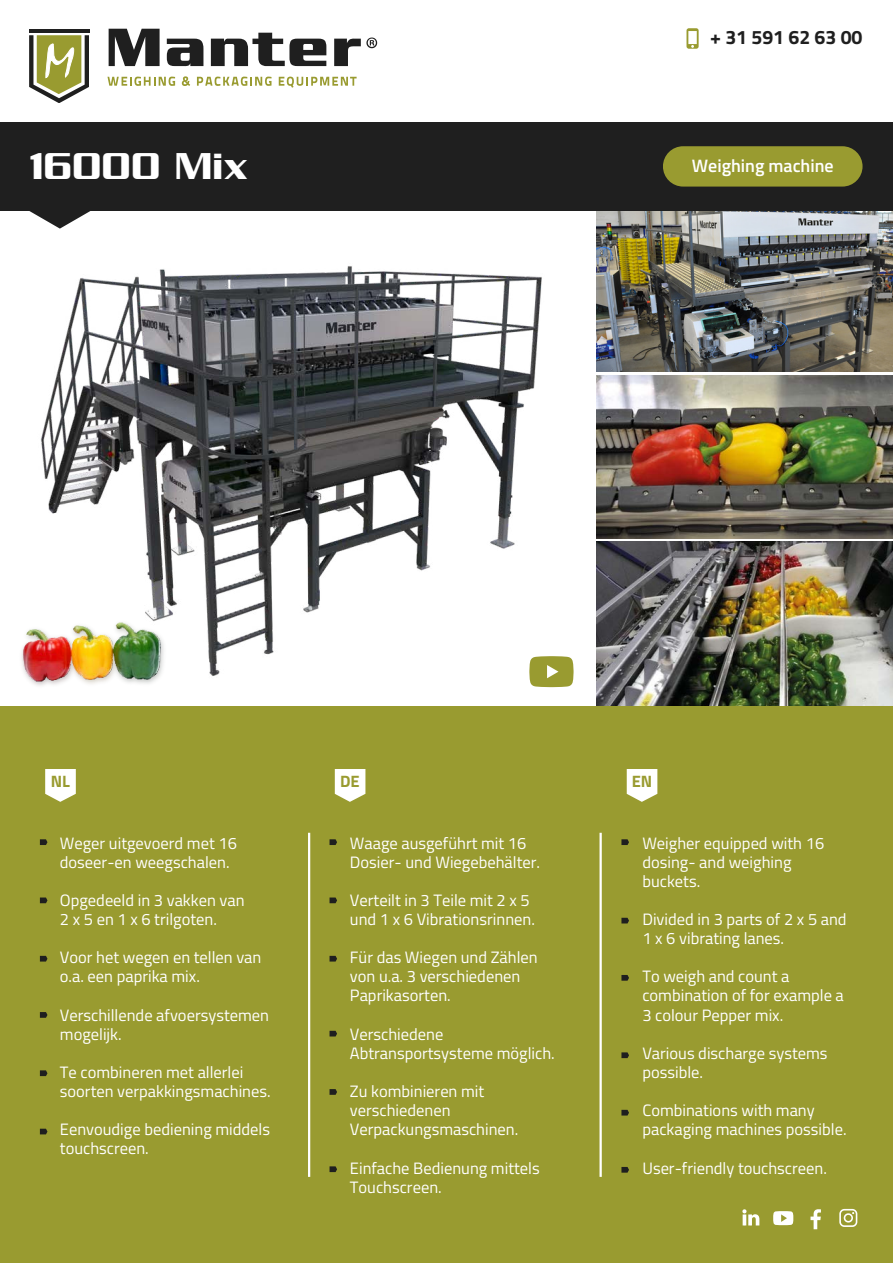
<style>
.page{position:relative;width:893px;height:1264px;background:#fff}
.page>*{position:absolute;margin:0;border:0;box-sizing:border-box;transform-origin:0 0}
.t1{font:40.5px "Serpentine Sans ICG";color:#fff}
.t2{font:700 19.5px "Titillium Web";color:#1f1f1f}
.t3{font:600 18px "Titillium Web";color:#fff}
.t4{font:16.5px/19px "Titillium Web";color:#fff}
.t5{font:700 16.5px "Titillium Web";color:#999b30}
</style>
<div class="page">
<svg style="left:107px;top:77px;width:68px;height:9px"></svg>
<svg style="left:182px;top:76px;width:8px;height:10px"></svg>
<svg style="left:197px;top:77px;width:74px;height:9px"></svg>
<svg style="left:279px;top:77px;width:77px;height:11px"></svg>
<hr style="left:29px;top:29px;width:60px;height:4px;background:#1f1f1f">
<svg style="left:29px;top:35px;width:60px;height:68px"></svg>
<svg style="left:109px;top:29px;width:268px;height:37px"></svg>
<div style="left:0;top:176px;width:892px;height:1086px;background:#999b30"></div>
<img style="left:0;top:210px;width:592px;height:495px">
<img style="left:596px;top:541px;width:296px;height:164px">
<img style="left:596px;top:375px;width:296px;height:163px">
<img style="left:596px;top:210px;width:296px;height:161px">
<div style="left:0;top:122px;width:892px;height:88px;background:#1f1f1f"></div>
<hr style="left:308px;top:832px;width:2px;height:344px;background:#fff">
<hr style="left:599px;top:832px;width:2px;height:344px;background:#fff">
<svg style="left:45px;top:769px;width:31px;height:32px"></svg>
<svg style="left:335px;top:769px;width:30px;height:32px"></svg>
<svg style="left:626px;top:769px;width:31px;height:32px"></svg>
<svg style="left:40px;top:839px;width:7px;height:6px"></svg>
<svg style="left:40px;top:897px;width:7px;height:6px"></svg>
<svg style="left:40px;top:955px;width:7px;height:6px"></svg>
<svg style="left:40px;top:1012px;width:7px;height:5px"></svg>
<svg style="left:40px;top:1070px;width:7px;height:6px"></svg>
<svg style="left:40px;top:1128px;width:7px;height:6px"></svg>
<svg style="left:329px;top:839px;width:8px;height:6px"></svg>
<svg style="left:329px;top:897px;width:8px;height:6px"></svg>
<svg style="left:329px;top:955px;width:8px;height:6px"></svg>
<svg style="left:329px;top:1030px;width:8px;height:6px"></svg>
<svg style="left:329px;top:1089px;width:8px;height:5px"></svg>
<svg style="left:329px;top:1166px;width:8px;height:6px"></svg>
<svg style="left:621px;top:839px;width:8px;height:6px"></svg>
<svg style="left:621px;top:917px;width:8px;height:6px"></svg>
<svg style="left:621px;top:975px;width:8px;height:5px"></svg>
<svg style="left:621px;top:1052px;width:8px;height:6px"></svg>
<svg style="left:621px;top:1109px;width:8px;height:6px"></svg>
<svg style="left:621px;top:1167px;width:8px;height:5px"></svg>
<div style="left:663px;top:146px;width:199px;height:40px;background:#999b30;border-radius:20px"></div>
<svg style="left:27px;top:210px;width:66px;height:19px"></svg>
<svg style="left:529px;top:656px;width:44px;height:31px"></svg>
<svg style="left:742px;top:1209px;width:18px;height:17px"></svg>
<svg style="left:810px;top:1209px;width:10px;height:20px"></svg>
<svg style="left:839px;top:1208px;width:19px;height:19px"></svg>
<svg style="left:773px;top:1211px;width:20px;height:14px"></svg>
<svg style="left:686px;top:28px;width:12px;height:20px"></svg>
<img style="left:14px;top:600px;width:158px;height:105px">
<img style="left:12px;top:597px;width:158px;height:106px">
<h1 class="t1" style="left:29px;top:143px;width:221px">16000 Mix</h1>
<p class="t2" style="left:710px;top:22px;width:154px">+ 31 591 62 63 00</p>
<p class="t3" style="left:691px;top:152px;width:143px">Weighing machine</p>
<p class="t5" style="left:51px;top:768px;width:21px">NL</p>
<p class="t5" style="left:340px;top:768px;width:21px">DE</p>
<p class="t5" style="left:631px;top:768px;width:22px">EN</p>
<p class="t4" style="left:60px;top:832px;width:178px">Weger uitgevoerd met 16 doseer-en weegschalen.</p>
<p class="t4" style="left:60px;top:889px;width:186px">Opgedeeld in 3 vakken van<br>2 x 5 en 1 x 6 trilgoten.</p>
<p class="t4" style="left:60px;top:947px;width:203px">Voor het wegen en tellen van o.a. een paprika mix.</p>
<p class="t4" style="left:60px;top:1004px;width:211px">Verschillende afvoersystemen mogelijk.</p>
<p class="t4" style="left:60px;top:1061px;width:212px">Te combineren met allerlei soorten verpakkingsmachines.</p>
<p class="t4" style="left:60px;top:1119px;width:212px">Eenvoudige bediening middels touchscreen.</p>
<p class="t4" style="left:350px;top:832px;width:192px">Waage ausgeführt mit 16<br>Dosier- und Wiegebehälter.</p>
<p class="t4" style="left:350px;top:889px;width:186px">Verteilt in 3 Teile mit 2 x 5 und 1 x 6 Vibrationsrinnen.</p>
<p class="t4" style="left:350px;top:947px;width:189px">Für das Wiegen und Zählen von u.a. 3 verschiedenen<br>Paprikasorten.</p>
<p class="t4" style="left:350px;top:1023px;width:206px">Verschiedene<br>Abtransportsysteme möglich.</p>
<p class="t4" style="left:350px;top:1080px;width:170px">Zu kombinieren mit verschiedenen<br>Verpackungsmaschinen.</p>
<p class="t4" style="left:350px;top:1157px;width:191px">Einfache Bedienung mittels<br>Touchscreen.</p>
<p class="t4" style="left:642px;top:832px;width:183px">Weigher equipped with 16 dosing- and weighing buckets.</p>
<p class="t4" style="left:642px;top:908px;width:206px">Divided in 3 parts of 2 x 5 and<br>1 x 6 vibrating lanes.</p>
<p class="t4" style="left:642px;top:966px;width:203px">To weigh and count a combination of for example a<br>3 colour Pepper mix.</p>
<p class="t4" style="left:642px;top:1042px;width:187px">Various discharge systems possible.</p>
<p class="t4" style="left:642px;top:1100px;width:206px">Combinations with many packaging machines possible.</p>
<p class="t4" style="left:642px;top:1157px;width:186px">User-friendly touchscreen.</p>
</div>
